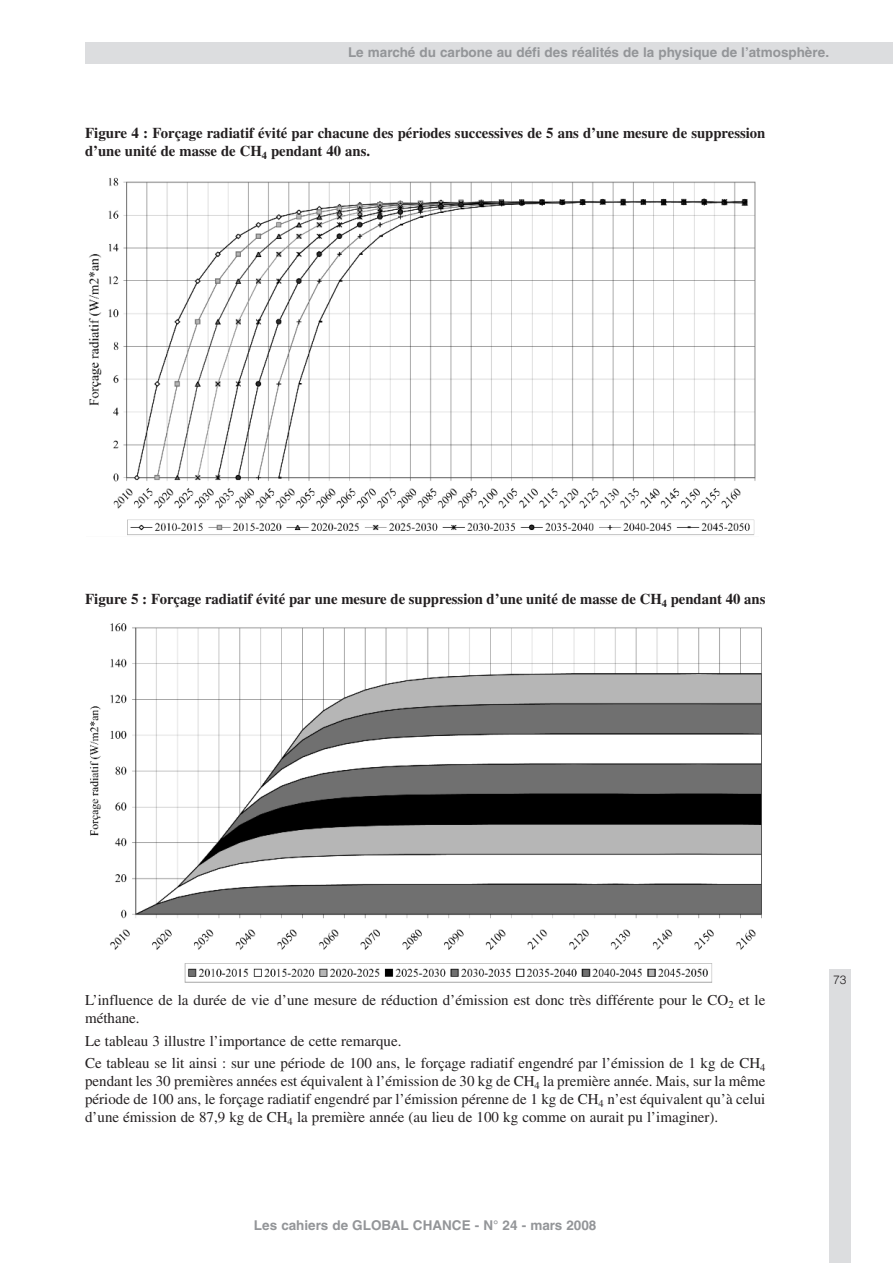
<style>
.page{position:relative;width:893px;height:1263px;background:#fff}
.page>*{position:absolute;margin:0;border:0;box-sizing:border-box;transform-origin:0 0}
.t1{font:15px/18px "Times";color:#231f20}
.t2{font:700 15px/18px "Times";color:#231f20}
.t3{font:700 13.5px "Helvetica";color:#939598}
.t4{font:300 12px "Helvetica";color:#231f20}
</style>
<div class="page">
<img style="left:89px;top:623px;width:673px;height:360px">
<img style="left:88px;top:177px;width:668px;height:358px">
<div style="left:829px;top:969px;width:21px;height:294px;background:#dcdddf"></div>
<div style="left:85px;top:43px;width:808px;height:21px;background:#dcdddf"></div>
<p class="t3" style="left:348px;top:47px;width:483px">Le marché du carbone au défi des réalités de la physique de l’atmosphère.</p>
<p class="t2" style="left:85px;top:125px;width:682px">Figure 4 : Forçage radiatif évité par chacune des périodes successives de 5 ans d’une mesure de suppression d’une unité de masse de CH<sub>4</sub> pendant 40 ans.</p>
<p class="t2" style="left:85px;top:591px;width:682px">Figure 5 : Forçage radiatif évité par une mesure de suppression d’une unité de masse de CH<sub>4</sub> pendant 40 ans</p>
<p class="t1" style="left:85px;top:993px;width:682px">L’influence de la durée de vie d’une mesure de réduction d’émission est donc très différente pour le CO<sub>2</sub> et le méthane.</p>
<p class="t1" style="left:85px;top:1031px;width:682px;line-height:22.2px">Le tableau 3 illustre l’importance de cette remarque.<br>Ce tableau se lit ainsi : sur une période de 100 ans, le forçage radiatif engendré par l’émission de 1 kg de CH<sub>4</sub></p>
<p class="t1" style="left:85px;top:1073px;width:682px;text-align:justify">pendant les 30 premières années est équivalent à l’émission de 30 kg de CH<sub>4</sub> la première année. Mais, sur la même période de 100 ans, le forçage radiatif engendré par l’émission pérenne de 1 kg de CH<sub>4</sub> n’est équivalent qu’à celui d’une émission de 87,9 kg de CH<sub>4</sub> la première année (au lieu de 100 kg comme on aurait pu l’imaginer).</p>
<p class="t3" style="left:254px;top:1220px;width:344px">Les cahiers de GLOBAL CHANCE - N° 24 - mars 2008</p>
<p class="t4" style="left:833px;top:973px;width:15px">73</p>
</div>
